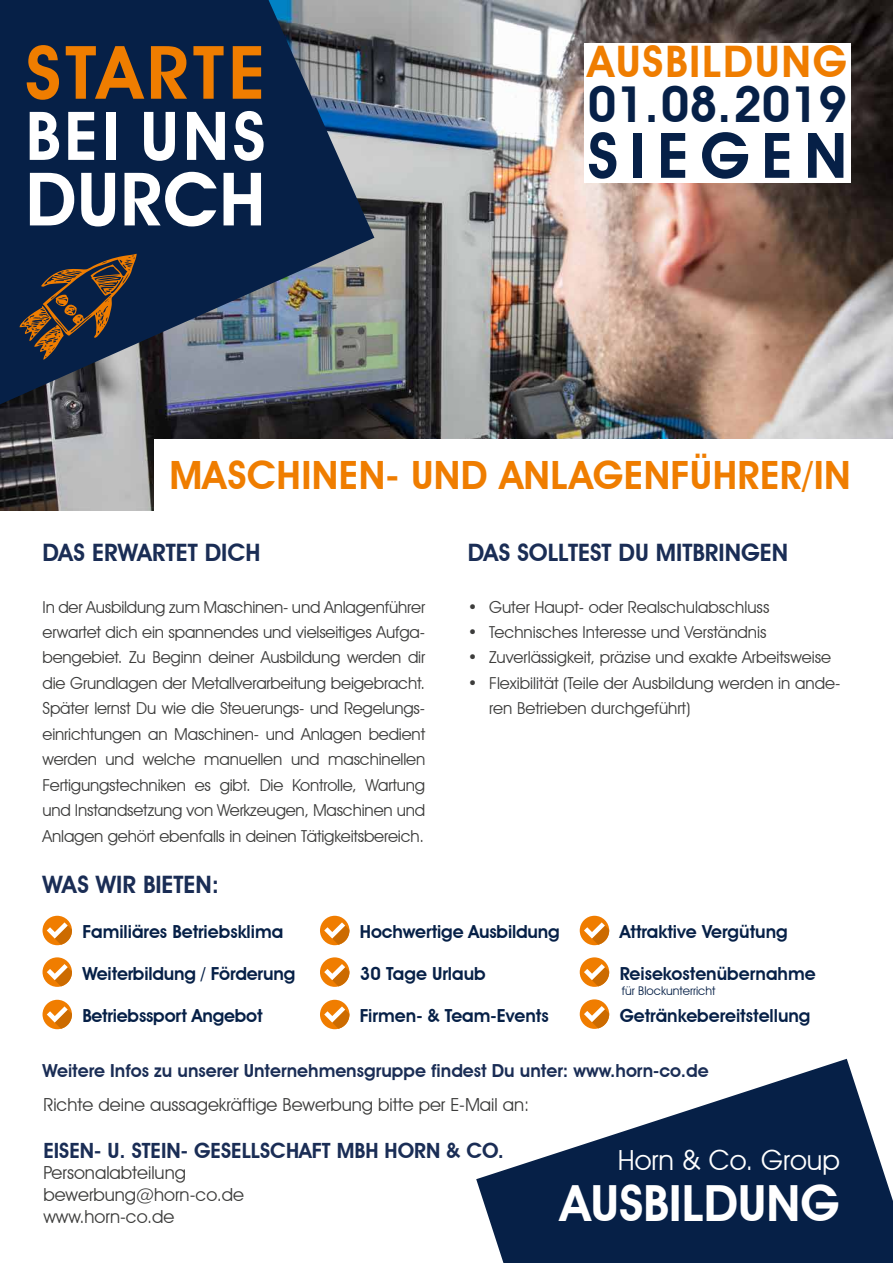
<style>
.page{position:relative;width:893px;height:1263px;background:#fff}
.page>*{position:absolute;margin:0;border:0;box-sizing:border-box;transform-origin:0 0}
.t1{font:600 73.95px "Avant Garde IT Cby BT";letter-spacing:.06em;color:#ef7d00}
.t2{font:600 73.95px "Avant Garde IT Cby BT";letter-spacing:.01em;color:#fff}
.t3{font:600 67.5px "Avant Garde IT Cby BT";letter-spacing:.06em;color:#fff}
.t4{font:600 63px "Avant Garde IT Cby BT";letter-spacing:.18em;color:#062047}
.t5{font:600 49.8px "Avant Garde IT Cby BT";color:#fff}
.t6{font:600 49.5px "Avant Garde IT Cby BT";letter-spacing:-.01em;color:#062047}
.t7{font:600 43.5px "Avant Garde IT Cby BT";letter-spacing:.04em;color:#ef7d00}
.t8{font:600 39px "Avant Garde IT Cby BT";letter-spacing:.01em;color:#ef7d00}
.t9{font:27.75px "Avant Garde IT Cby BT";color:#fff}
.t10{font:600 24px "Avant Garde IT Cby BT";color:#1a2d55}
.t11{font:600 21px "Avant Garde IT Cby BT";color:#1a2d55}
.t12{font:600 18px "Avant Garde IT Cby BT";color:#062047}
.t13{font:18px/21.6px "Avant Garde IT Cby BT";color:#3c3c3b}
.t14{font:600 18px "Avant Garde IT Cby BT";color:#1a2d55}
.t15{font:16.5px/25.5px "Avant Garde IT Cby BT";color:#3c3c3b;text-align:justify}
.t16{font:12px "Avant Garde IT Cby BT";color:#062047}
</style>
<div class="page">
<img style="left:0;top:0;width:893px;height:510px">
<svg style="left:0;top:0;width:374px;height:404px;background:#283c5b"></svg>
<div style="left:154px;top:440px;width:739px;height:75px;background:#fff"></div>
<div style="left:584px;top:43px;width:267px;height:140px;background:#fff"></div>
<svg style="left:19px;top:254px;width:118px;height:106px;background:#3b373b"></svg>
<div style="left:43px;top:916px;width:29px;height:29px;background:#f07d00;border-radius:50%"></div>
<svg style="left:47px;top:922px;width:25px;height:23px"></svg>
<div style="left:43px;top:957px;width:29px;height:30px;background:#f07d00;border-radius:50%"></div>
<svg style="left:47px;top:964px;width:25px;height:22px"></svg>
<div style="left:43px;top:1000px;width:29px;height:29px;background:#f07d00;border-radius:50%"></div>
<svg style="left:47px;top:1006px;width:25px;height:23px"></svg>
<div style="left:580px;top:916px;width:29px;height:29px;background:#f07d00;border-radius:50%"></div>
<svg style="left:584px;top:922px;width:25px;height:23px"></svg>
<div style="left:580px;top:957px;width:29px;height:30px;background:#f07d00;border-radius:50%"></div>
<svg style="left:584px;top:964px;width:25px;height:22px"></svg>
<div style="left:580px;top:999px;width:29px;height:30px;background:#f07d00;border-radius:50%"></div>
<svg style="left:584px;top:1006px;width:25px;height:22px"></svg>
<div style="left:320px;top:916px;width:29px;height:29px;background:#f07d00;border-radius:50%"></div>
<svg style="left:324px;top:922px;width:25px;height:23px"></svg>
<div style="left:320px;top:957px;width:29px;height:30px;background:#f07d00;border-radius:50%"></div>
<svg style="left:324px;top:964px;width:25px;height:22px"></svg>
<div style="left:320px;top:1000px;width:29px;height:29px;background:#f07d00;border-radius:50%"></div>
<svg style="left:324px;top:1006px;width:25px;height:23px"></svg>
<svg style="left:476px;top:1059px;width:417px;height:204px;fill:#062047"></svg>
<h1 class="t1" style="left:26px;top:28px;width:241px">STARTE</h1>
<h2 class="t3" style="left:26px;top:95px;width:241px">BEI UNS</h2>
<h1 class="t2" style="left:26px;top:155px;width:241px">DURCH</h1>
<h3 class="t7" style="left:588px;top:36px;width:261px">AUSBILDUNG</h3>
<h3 class="t6" style="left:588px;top:75px;width:261px">01. 08. 2019</h3>
<h3 class="t4" style="left:588px;top:118px;width:261px">SIEGEN</h3>
<h3 class="t8" style="left:169px;top:452px;width:683px">MASCHINEN- UND ANLAGENFÜHRER/IN</h3>
<h3 class="t10" style="left:43px;top:538px;width:219px">DAS ERWARTET DICH</h3>
<p class="t15" style="left:43px;top:594px;width:384px">In der Ausbildung zum Maschinen- und Anlagenführer erwartet dich ein spannendes und vielseitiges Aufga&shy;bengebiet. Zu Beginn deiner Ausbildung werden dir die Grundlagen der Metallverarbeitung beigebracht.<br>Später lernst Du wie die Steuerungs- und Regelungs&shy;einrichtungen an Maschinen- und Anlagen bedient werden und welche manuellen und maschinellen Fertigungstechniken es gibt. Die Kontrolle, Wartung und Instandsetzung von Werkzeugen, Maschinen und Anlagen gehört ebenfalls in deinen Tätigkeitsbereich.</p>
<h3 class="t10" style="left:468px;top:538px;width:322px">DAS SOLLTEST DU MITBRINGEN</h3>
<p class="t15" style="left:468px;top:594px;width:303px">• Guter Haupt- oder Realschulabschluss</p>
<p class="t15" style="left:468px;top:619px;width:300px">• Technisches Interesse und Verständnis</p>
<p class="t15" style="left:468px;top:645px;width:365px">• Zuverlässigkeit, präzise und exakte Arbeitsweise</p>
<p class="t15" style="left:489px;top:670px;width:353px;text-indent:-21px">• Flexibilität (Teile der Ausbildung werden in ande&shy;ren Betrieben durchgeführt)</p>
<h3 class="t10" style="left:43px;top:870px;width:178px">WAS WIR BIETEN:</h3>
<p class="t12" style="left:82px;top:921px;width:202px">Familiäres Betriebsklima</p>
<p class="t12" style="left:82px;top:963px;width:214px">Weiterbildung / Förderung</p>
<p class="t12" style="left:82px;top:1005px;width:182px">Betriebssport Angebot</p>
<p class="t12" style="left:360px;top:921px;width:201px">Hochwertige Ausbildung</p>
<p class="t12" style="left:360px;top:963px;width:127px">30 Tage Urlaub</p>
<p class="t12" style="left:360px;top:1005px;width:190px">Firmen- &amp; Team-Events</p>
<p class="t12" style="left:620px;top:921px;width:170px">Attraktive Vergütung</p>
<p class="t12" style="left:620px;top:963px;width:198px">Reisekostenübernahme</p>
<p class="t12" style="left:620px;top:1005px;width:192px">Getränkebereitstellung</p>
<p class="t16" style="left:622px;top:983px;width:95px">für Blockunterricht</p>
<p class="t14" style="left:43px;top:1059px;width:668px">Weitere Infos zu unserer Unternehmensgruppe findest Du unter: www.horn-co.de</p>
<p class="t13" style="left:43px;top:1093px;width:488px">Richte deine aussagekräftige Bewerbung bitte per E-Mail an:</p>
<p class="t11" style="left:43px;top:1138px;width:462px">EISEN- U. STEIN- GESELLSCHAFT MBH HORN &amp; CO.</p>
<p class="t13" style="left:43px;top:1162px;width:202px">Personalabteilung bewerbung@horn-co.de www.horn-co.de</p>
<h3 class="t9" style="left:618px;top:1143px;width:224px">Horn &amp; Co. Group</h3>
<h3 class="t5" style="left:561px;top:1173px;width:281px">AUSBILDUNG</h3>
</div>
